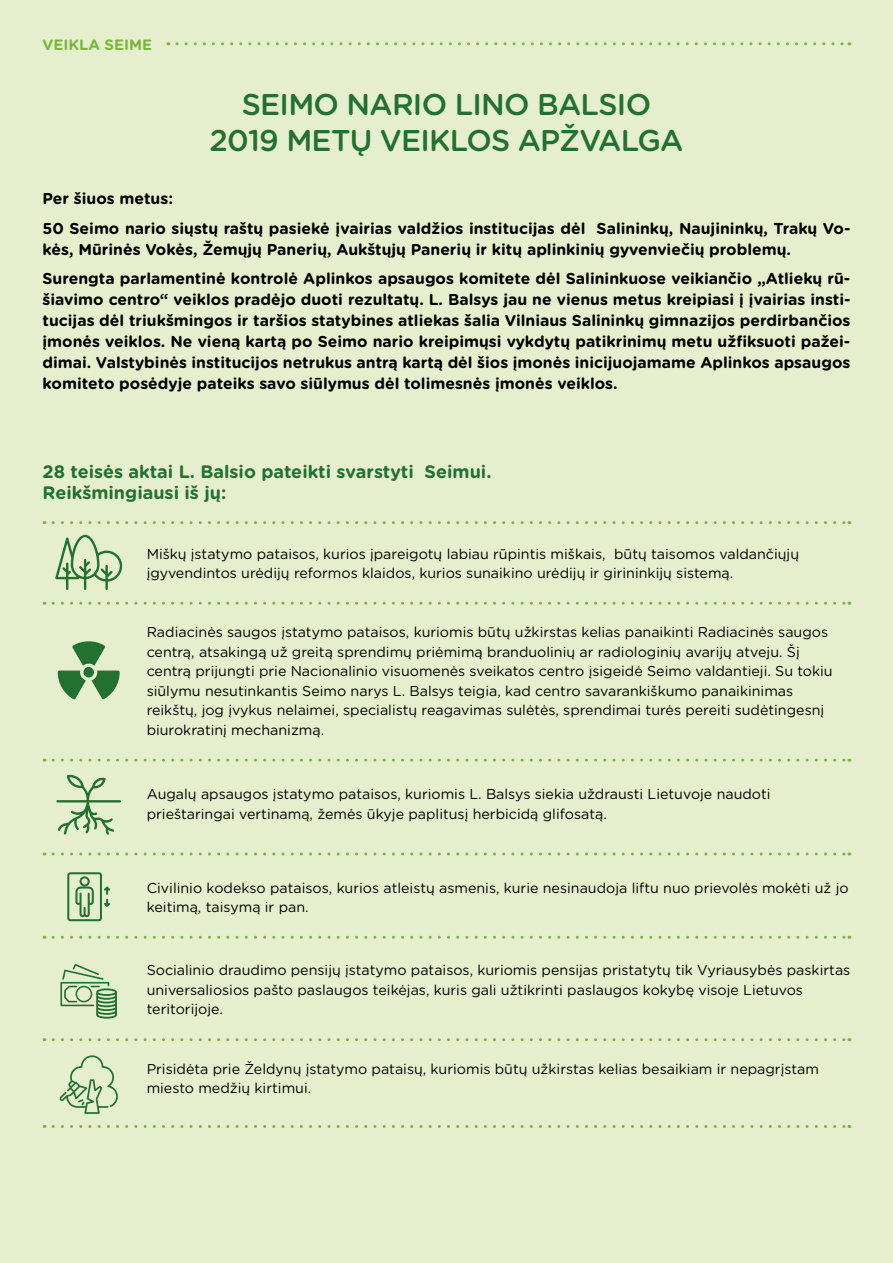
<style>
.page{position:relative;width:893px;height:1263px;background:#e6efcd}
.page>*{position:absolute;margin:0;border:0;box-sizing:border-box;transform-origin:0 0}
.t1{font:500 30px/36px "Gotham Rounded";letter-spacing:-.025em;color:#227131;text-align:center}
.t2{font:700 18px/21px "Gotham Rounded";color:#227131}
.t3{font:700 15.75px/21px "Gotham Rounded";color:#000}
.t4{font:700 15px "Gotham Rounded";color:#7ab63e}
.t5{font:14.25px/19.5px "Gotham Rounded";color:#000}
</style>
<div class="page">
<svg style="left:177px;top:42px;width:673px;height:3px"></svg>
<svg style="left:53px;top:521px;width:797px;height:3px"></svg>
<svg style="left:53px;top:602px;width:797px;height:3px"></svg>
<svg style="left:53px;top:759px;width:797px;height:3px"></svg>
<svg style="left:53px;top:852px;width:797px;height:3px"></svg>
<svg style="left:53px;top:936px;width:797px;height:3px"></svg>
<svg style="left:53px;top:1038px;width:797px;height:3px"></svg>
<svg style="left:53px;top:1125px;width:797px;height:3px"></svg>
<svg style="left:55px;top:535px;width:67px;height:55px"></svg>
<svg style="left:58px;top:641px;width:62px;height:58px"></svg>
<svg style="left:56px;top:774px;width:65px;height:61px"></svg>
<svg style="left:67px;top:872px;width:43px;height:49px"></svg>
<svg style="left:60px;top:964px;width:57px;height:55px"></svg>
<svg style="left:59px;top:1055px;width:59px;height:59px"></svg>
<p class="t4" style="left:43px;top:34px;width:111px">VEIKLA SEIME</p>
<h1 class="t1" style="left:210px;top:85px;width:475px">SEIMO NARIO LINO BALSIO<br>2019 METŲ VEIKLOS APŽVALGA</h1>
<p class="t3" style="left:43px;top:183px;width:809px;line-height:29.5px">Per šiuos metus:<br>50 Seimo nario siųstų raštų pasiekė įvairias valdžios institucijas dėl Salininkų, Naujininkų, Trakų Vo-</p>
<p class="t3" style="left:43px;top:234px;width:809px;line-height:29.5px">kės, Mūrinės Vokės, Žemųjų Panerių, Aukštųjų Panerių ir kitų aplinkinių gyvenviečių problemų.<br>Surengta parlamentinė kontrolė Aplinkos apsaugos komitete dėl Salininkuose veikiančio „Atliekų rū-</p>
<p class="t3" style="left:43px;top:289px;width:809px;text-align:justify">šiavimo centro“ veiklos pradėjo duoti rezultatų. L. Balsys jau ne vienus metus kreipiasi į įvairias insti&shy;tucijas dėl triukšmingos ir taršios statybines atliekas šalia Vilniaus Salininkų gimnazijos perdirbančios įmonės veiklos. Ne vieną kartą po Seimo nario kreipimųsi vykdytų patikrinimų metu užfiksuoti pažei&shy;dimai. Valstybinės institucijos netrukus antrą kartą dėl šios įmonės inicijuojamame Aplinkos apsaugos komiteto posėdyje pateiks savo siūlymus dėl tolimesnės įmonės veiklos.</p>
<p class="t2" style="left:43px;top:460px;width:450px">28 teisės aktai L. Balsio pateikti svarstyti Seimui.<br>Reikšmingiausi iš jų:</p>
<p class="t5" style="left:147px;top:543px;width:654px">Miškų įstatymo pataisos, kurios įpareigotų labiau rūpintis miškais, būtų taisomos valdančiųjų įgyvendintos urėdijų reformos klaidos, kurios sunaikino urėdijų ir girininkijų sistemą.</p>
<p class="t5" style="left:147px;top:622px;width:688px">Radiacinės saugos įstatymo pataisos, kuriomis būtų užkirstas kelias panaikinti Radiacinės saugos centrą, atsakingą už greitą sprendimų priėmimą branduolinių ar radiologinių avarijų atveju. Šį centrą prijungti prie Nacionalinio visuomenės sveikatos centro įsigeidė Seimo valdantieji. Su tokiu siūlymu nesutinkantis Seimo narys L. Balsys teigia, kad centro savarankiškumo panaikinimas reikštų, jog įvykus nelaimei, specialistų reagavimas sulėtės, sprendimai turės pereiti sudėtingesnį biurokratinį mechanizmą.</p>
<p class="t5" style="left:147px;top:784px;width:625px">Augalų apsaugos įstatymo pataisos, kuriomis L. Balsys siekia uždrausti Lietuvoje naudoti prieštaringai vertinamą, žemės ūkyje paplitusį herbicidą glifosatą.</p>
<p class="t5" style="left:147px;top:877px;width:704px">Civilinio kodekso pataisos, kurios atleistų asmenis, kurie nesinaudoja liftu nuo prievolės mokėti už jo keitimą, taisymą ir pan.</p>
<p class="t5" style="left:147px;top:960px;width:705px">Socialinio draudimo pensijų įstatymo pataisos, kuriomis pensijas pristatytų tik Vyriausybės paskirtas universaliosios pašto paslaugos teikėjas, kuris gali užtikrinti paslaugos kokybę visoje Lietuvos teritorijoje.</p>
<p class="t5" style="left:147px;top:1058px;width:674px">Prisidėta prie Želdynų įstatymo pataisų, kuriomis būtų užkirstas kelias besaikiam ir nepagrįstam miesto medžių kirtimui.</p>
</div>
